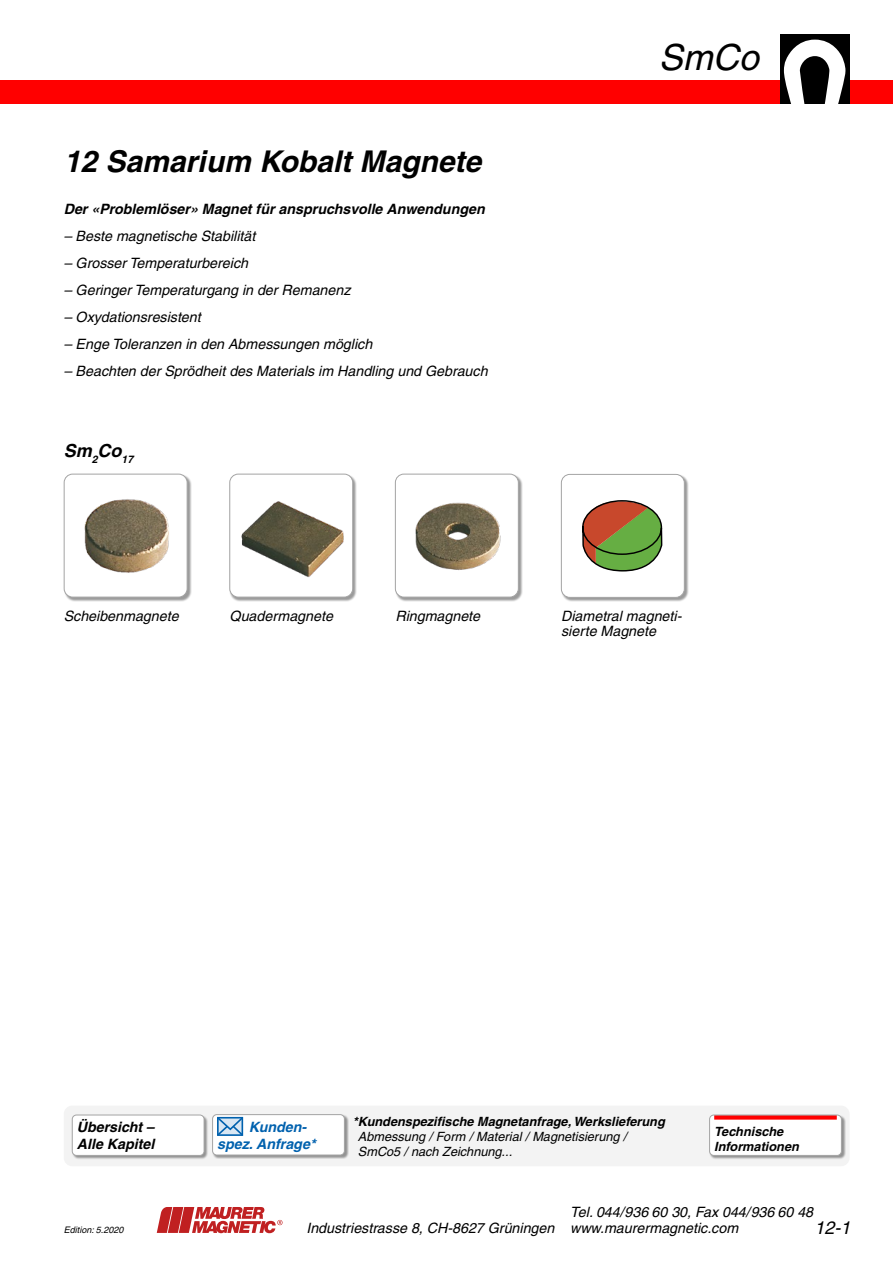
<style>
.page{position:relative;width:893px;height:1263px;background:#fff}
.page>*{position:absolute;margin:0;border:0;box-sizing:border-box;transform-origin:0 0}
.t1{font:italic 36px "Helvetica";color:#000}
._2_Titel__BZ{font:italic 700 30px "Helvetica";color:#000}
._2_Titel{font:italic 700 18px "Helvetica";color:#000}
._2_Titel-2{font:italic 18px "Helvetica";color:#000}
._2_Titel-3{font:italic 14.25px/15.8px "Helvetica";color:#000}
._2_Titel-4{font:italic 700 14.25px "Helvetica";color:#000}
._2_Titel__BZ-2{font:italic 700 14.25px/16.5px "Helvetica";color:#000}
.Tab__Sägebl{font:italic 700 14.25px/16.5px "Helvetica";color:#0061ae}
._2_Titel-5{font:italic 12.75px/15px "Helvetica";color:#000}
.Tab__Sägebl-2{font:italic 700 12.75px/15px "Helvetica";color:#000}
.t2{font:italic 9px "Helvetica";color:#000}
.s1{font-weight:700}
</style>
<div class="page">
<div style="left:0;top:81px;width:893px;height:23px;background:#f00"></div>
<div style="left:780px;top:34px;width:70px;height:70px;background:#000"></div>
<svg style="left:784px;top:40px;width:61px;height:64px"></svg>
<svg style="left:157px;top:1207px;width:125px;height:26px"></svg>
<div style="left:64px;top:474px;width:127px;height:127px;background:#000;opacity:.4"></div>
<div style="left:64px;top:474px;width:123px;height:123px;background:#fff;border-radius:9px"></div>
<div style="left:64px;top:474px;width:123px;height:123px;border:1px solid #a4a4a4;border-radius:9px"></div>
<div style="left:230px;top:474px;width:127px;height:127px;background:#000;opacity:.4"></div>
<div style="left:230px;top:474px;width:123px;height:123px;background:#fff;border-radius:9px"></div>
<div style="left:229px;top:474px;width:124px;height:123px;border:1px solid #a4a4a4;border-radius:9px"></div>
<div style="left:395px;top:474px;width:128px;height:127px;background:#000;opacity:.4"></div>
<div style="left:395px;top:474px;width:123px;height:123px;background:#fff;border-radius:9px"></div>
<div style="left:395px;top:474px;width:124px;height:123px;border:1px solid #a4a4a4;border-radius:9px"></div>
<img style="left:415px;top:502px;width:86px;height:68px">
<img style="left:241px;top:501px;width:103px;height:77px">
<img style="left:84px;top:499px;width:85px;height:74px">
<div style="left:64px;top:1105px;width:786px;height:61px;background:#f3f3f3;border-radius:9px"></div>
<div style="left:561px;top:474px;width:128px;height:128px;background:#000;opacity:.4"></div>
<div style="left:561px;top:474px;width:123px;height:123px;background:#fff;border-radius:9px"></div>
<div style="left:561px;top:474px;width:124px;height:124px;border:1px solid #a4a4a4;border-radius:9px"></div>
<svg style="left:582px;top:500px;width:81px;height:72px"></svg>
<div style="left:212px;top:1114px;width:137px;height:45px;background:#000;opacity:.4"></div>
<div style="left:213px;top:1114px;width:131px;height:41px;background:#fff;border-radius:4px"></div>
<div style="left:212px;top:1114px;width:133px;height:41px;border:1px solid #a4a4a4;border-radius:4px"></div>
<svg style="left:216px;top:1115px;width:29px;height:21px"></svg>
<div style="left:709px;top:1115px;width:137px;height:44px;background:#000;opacity:.4"></div>
<div style="left:710px;top:1115px;width:131px;height:40px;background:#fff;border-radius:4px"></div>
<hr style="left:714px;top:1115px;width:123px;height:4px;background:#f00">
<div style="left:709px;top:1115px;width:133px;height:41px;border:1px solid #a4a4a4;border-radius:4px"></div>
<div style="left:72px;top:1115px;width:137px;height:44px;background:#000;opacity:.4"></div>
<div style="left:72px;top:1115px;width:132px;height:40px;background:#fff;border-radius:4px"></div>
<div style="left:72px;top:1115px;width:132px;height:41px;border:1px solid #a4a4a4;border-radius:4px"></div>
<p class="_2_Titel__BZ" style="left:64px;top:143px;width:419px">12 Samarium Kobalt Magnete</p>
<p class="_2_Titel-4" style="left:64px;top:200px;width:423px">Der «Problemlöser» Magnet für anspruchsvolle Anwendungen</p>
<p class="_2_Titel-3" style="left:64px;top:228px;width:193px">– Beste magnetische Stabilität</p>
<p class="_2_Titel-3" style="left:64px;top:255px;width:186px">– Grosser Temperaturbereich</p>
<p class="_2_Titel-3" style="left:64px;top:282px;width:288px">– Geringer Temperaturgang in der Remanenz</p>
<p class="_2_Titel-3" style="left:64px;top:309px;width:139px">– Oxydationsresistent</p>
<p class="_2_Titel-3" style="left:64px;top:336px;width:310px">– Enge Toleranzen in den Abmessungen möglich</p>
<p class="_2_Titel-3" style="left:64px;top:363px;width:425px">– Beachten der Sprödheit des Materials im Handling und Gebrauch</p>
<p class="_2_Titel" style="left:64px;top:439px;width:71px">Sm<sub>2</sub>Co<sub>17</sub></p>
<p class="_2_Titel-3" style="left:64px;top:608px;width:116px">Scheibenmagnete</p>
<p class="_2_Titel-3" style="left:230px;top:608px;width:105px">Quadermagnete</p>
<p class="_2_Titel-3" style="left:395px;top:608px;width:86px">Ringmagnete</p>
<h1 class="t1" style="left:659px;top:36px;width:102px">SmCo</h1>
<p class="_2_Titel-3" style="left:561px;top:608px;width:122px;line-height:15px">Diametral magneti&shy;sierte Magnete</p>
<p class="_2_Titel__BZ-2" style="left:77px;top:1119px;width:79px">Übersicht –<br>Alle Kapitel</p>
<p class="Tab__Sägebl" style="left:217px;top:1118px;width:100px;text-indent:32px">Kunden&shy;spez. Anfrage*</p>
<p class="_2_Titel-5" style="left:358px;top:1114px;width:308px;text-indent:-5px"><span class="s1">*Kundenspezifische Magnetanfrage, Werkslieferung<br></span>Abmessung / Form / Material / Magnetisierung /<br>SmCo5 / nach Zeichnung...</p>
<p class="Tab__Sägebl-2" style="left:714px;top:1123px;width:86px">Technische<br>Informationen</p>
<p class="_2_Titel-3" style="left:306px;top:1204px;width:508px;text-indent:264px">Tel. 044/936 60 30, Fax 044/936 60 48<br>Industriestrasse 8, CH-8627 Grüningen www.maurermagnetic.com</p>
<p class="t2" style="left:64px;top:1224px;width:61px">Edition: 5.2020</p>
<p class="_2_Titel-2" style="left:814px;top:1217px;width:38px">12-1</p>
</div>
